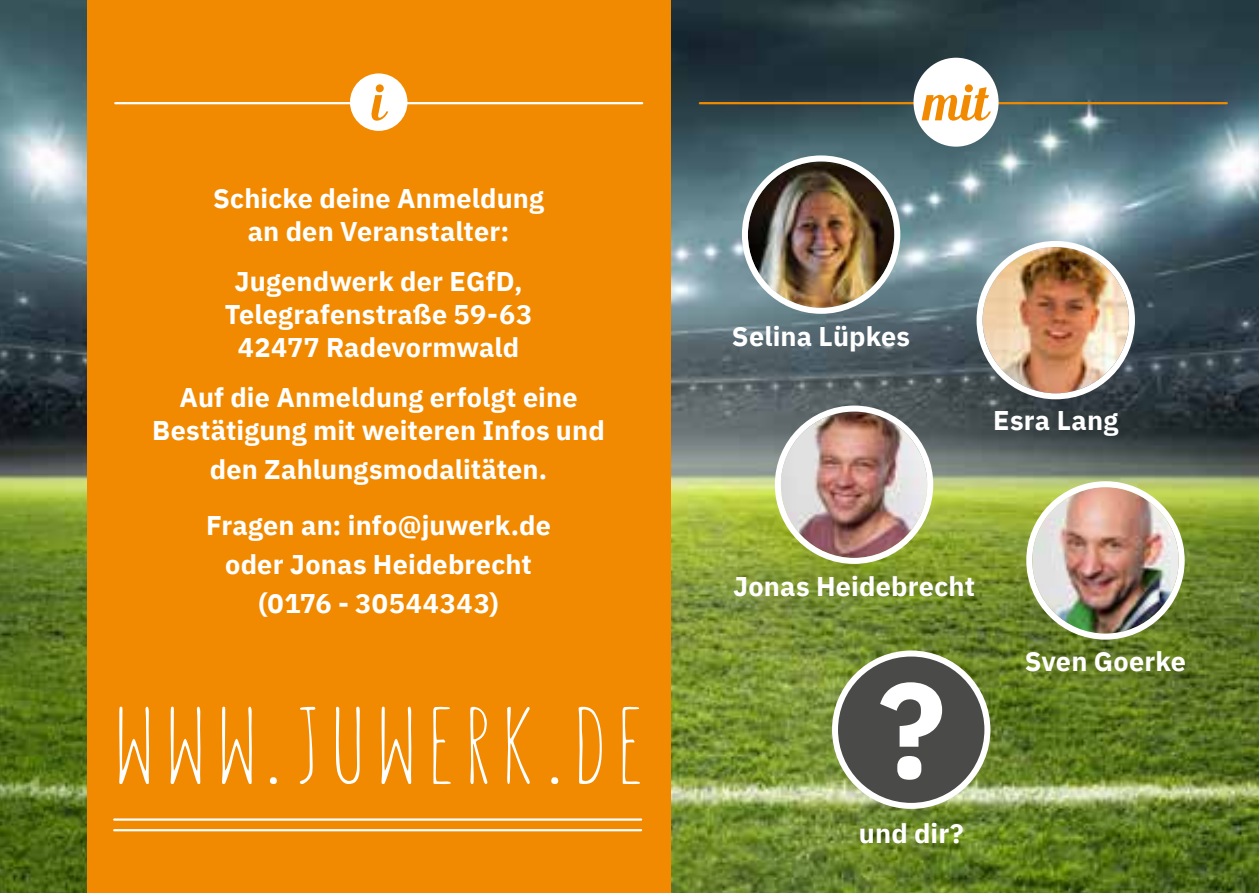
<style>
.page{position:relative;width:1259px;height:893px;background:#fff}
.page>*{position:absolute;margin:0;border:0;box-sizing:border-box;transform-origin:0 0}
.t1{font:700 135px "IBM Plex Sans";color:#fff}
.t2{font:121.5px "SUNN";letter-spacing:.09em;color:#fff}
.t3{font:50.4px "Blenda Script";color:#f18a00}
.t4{font:700 27px/33px "IBM Plex Sans";letter-spacing:.005em;color:#fff;text-align:center}
</style>
<div class="page">
<img style="left:0;top:0;width:1259px;height:893px">
<div style="left:87px;top:0;width:583px;height:893px;background:#f18a00"></div>
<hr style="left:115px;top:102px;width:527px;height:2px;background:#fff">
<div style="left:350px;top:73px;width:57px;height:58px;background:#fff;border-radius:50%"></div>
<hr style="left:114px;top:818px;width:527px;height:3px;background:#fff">
<hr style="left:114px;top:829px;width:527px;height:2px;background:#fff">
<hr style="left:700px;top:102px;width:526px;height:2px;background:#f18a00">
<div style="left:913px;top:58px;width:85px;height:89px;background:#fff;border-radius:50%"></div>
<img style="left:781px;top:412px;width:146px;height:146px;border-radius:73px">
<div style="left:775px;top:406px;width:158px;height:158px;border:6px solid #fff;border-radius:50%"></div>
<img style="left:748px;top:161px;width:146px;height:147px;border-radius:73px">
<div style="left:742px;top:155px;width:158px;height:159px;border:6px solid #fff;border-radius:50%"></div>
<img style="left:982px;top:247px;width:147px;height:146px;border-radius:73px">
<div style="left:976px;top:241px;width:159px;height:158px;border:6px solid #fff;border-radius:50%"></div>
<img style="left:1032px;top:487px;width:146px;height:147px;border-radius:73px">
<div style="left:1026px;top:481px;width:158px;height:159px;border:6px solid #fff;border-radius:50%"></div>
<div style="left:835px;top:653px;width:152px;height:153px;background:#4a4a49;border-radius:50%"></div>
<div style="left:832px;top:650px;width:158px;height:159px;border:6px solid #fff;border-radius:50%"></div>
<h3 class="t3" style="left:370px;top:70px;width:15px">i</h3>
<h3 class="t3" style="left:922px;top:70px;width:66px">mit</h3>
<p class="t4" style="left:213px;top:180px;width:332px">Schicke deine Anmeldung an den Veranstalter:</p>
<p class="t4" style="left:225px;top:263px;width:309px">Jugendwerk der EGfD,<br>Telegrafenstraße 59-63<br>42477 Radevormwald</p>
<p class="t4" style="left:152px;top:379px;width:454px">Auf die Anmeldung erfolgt eine<br>Bestätigung mit weiteren Infos und</p>
<p class="t4" style="left:206px;top:440px;width:346px;line-height:56.1px;text-align:left">den Zahlungsmodalitäten.<br>Fragen an: info@juwerk.de</p>
<p class="t4" style="left:225px;top:543px;width:308px;line-height:39px">oder Jonas Heidebrecht (0176 - 30544343)</p>
<h2 class="t2" style="left:114px;top:677px;width:531px">WWW.JUWERK.DE</h2>
<p class="t4" style="left:732px;top:317px;width:180px">Selina Lüpkes</p>
<p class="t4" style="left:993px;top:402px;width:127px">Esra Lang</p>
<p class="t4" style="left:733px;top:567px;width:243px">Jonas Heidebrecht</p>
<h1 class="t1" style="left:878px;top:623px;width:69px">?</h1>
<p class="t4" style="left:859px;top:814px;width:106px">und dir?</p>
<p class="t4" style="left:1025px;top:642px;width:163px">Sven Goerke</p>
</div>
